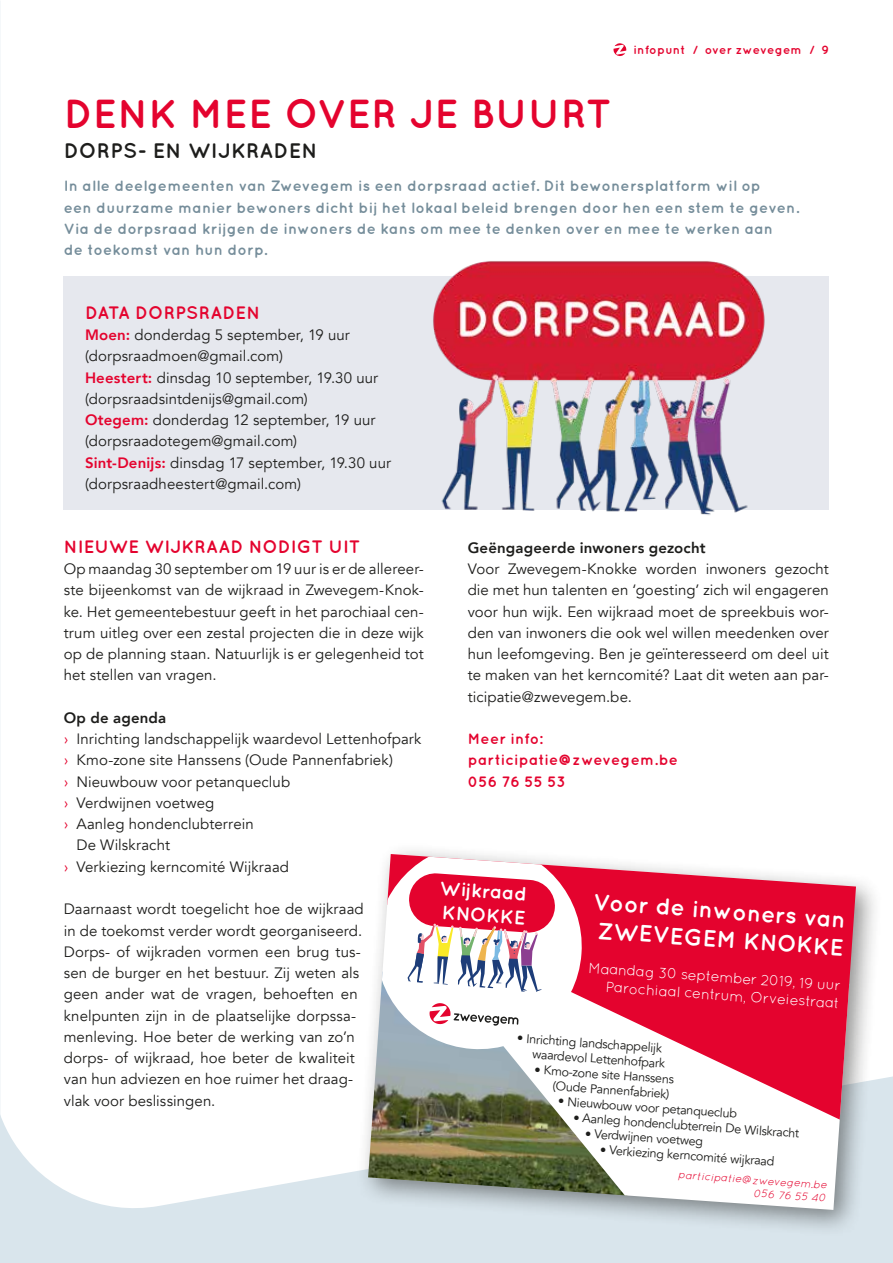
<style>
.page{position:relative;width:893px;height:1263px;background:#fff}
.page>*{position:absolute;margin:0;border:0;box-sizing:border-box;transform-origin:0 0}
.t1{font:700 40.5px "Quicksand";color:#e4032e}
.t2{font:700 23.55px/28.2px "Quicksand";color:#fff}
.t3{font:700 21px "Quicksand";letter-spacing:.015em;color:#1d1d1b}
.t4{font:700 19.65px/23.5px "Quicksand";color:#fff}
.t5{font:700 18px "Quicksand";letter-spacing:.005em;color:#e4032e}
.t6{font:15px/21.3px "Avenir";letter-spacing:.005em;color:#1d1d1b;text-align:justify}
.t7{font:700 15px/21.3px "Quicksand";letter-spacing:.015em;color:#758d9a}
.t8{font:700 15px/21.3px "Quicksand";letter-spacing:.015em;color:#e4032e}
.t9{font:800 15px "Avenir";letter-spacing:.015em;color:#1d1d1b}
.t10{font:14.85px/17.9px "Quicksand";color:#fff;text-align:right}
.t11{font:12.6px/15px "Avenir";color:#1d1d1b}
.t12{font:700 12px "Quicksand";letter-spacing:.02em;color:#e4032e}
.t13{font:italic 10.95px/13.2px "Quicksand";color:#e4032e;text-align:right}
.s1{font-weight:800;color:#e4032e}
.s2{color:#e4032e}
</style>
<div class="page">
<svg style="left:613px;top:43px;width:13px;height:13px"></svg>
<svg style="left:0;top:1076px;width:893px;height:187px;fill:#d9e5ec"></svg>
<div style="left:356px;top:842px;width:527px;height:395px;background:#1d1d1b;opacity:.5"></div>
<img style="left:368px;top:971px;width:19px;height:224px">
<svg style="left:387px;top:1119px;width:462px;height:91px"></svg>
<svg style="left:387px;top:854px;width:469px;height:265px;fill:#e4032e"></svg>
<svg style="left:372px;top:854px;width:213px;height:199px"></svg>
<div style="left:64px;top:276px;width:765px;height:234px;background:#e6e8ee"></div>
<img style="left:433px;top:261px;width:332px;height:254px">
<p class="t12" style="left:633px;top:43px;width:197px">infopunt / over zwevegem / 9</p>
<h1 class="t1" style="left:64px;top:89px;width:550px">DENK MEE OVER JE BUURT</h1>
<h3 class="t3" style="left:64px;top:138px;width:255px">DORPS- EN WIJKRADEN</h3>
<p class="t7" style="left:64px;top:175px;width:737px">In alle deelgemeenten van Zwevegem is een dorpsraad actief. Dit bewonersplatform wil op<br>een duurzame manier bewoners dicht bij het lokaal beleid brengen door hen een stem te geven.<br>Via de dorpsraad krijgen de inwoners de kans om mee te denken over en mee te werken aan<br>de toekomst van hun dorp.</p>
<p class="t5" style="left:85px;top:302px;width:177px">DATA DORPSRADEN</p>
<p class="t6" style="left:85px;top:325px;width:308px;text-align:left"><span class="s1">Moen:</span> donderdag 5 september, 19 uur (dorpsraadmoen@gmail.com)<br><span class="s1">Heestert:</span> dinsdag 10 september, 19.30 uur (dorpsraadsintdenijs@gmail.com)<br><span class="s1">Otegem:</span> donderdag 12 september, 19 uur (dorpsraadotegem@gmail.com)<br><span class="s1">Sint-Denijs:</span> dinsdag 17 september, 19.30 uur (dorpsraadheestert@gmail.com)</p>
<p class="t5" style="left:64px;top:536px;width:298px">NIEUWE WIJKRAAD NODIGT UIT</p>
<p class="t6" style="left:64px;top:558px;width:362px">Op maandag 30 september om 19 uur is er de allereer&shy;ste bijeenkomst van de wijkraad in Zwevegem-Knok&shy;ke. Het gemeentebestuur geeft in het parochiaal cen&shy;trum uitleg over een zestal projecten die in deze wijk op de planning staan. Natuurlijk is er gelegenheid tot het stellen van vragen.</p>
<p class="t9" style="left:64px;top:704px;width:104px">Op de agenda</p>
<p class="t6" style="left:64px;top:729px;width:359px"><span class="s2">›</span> Inrichting landschappelijk waardevol Lettenhofpark</p>
<p class="t6" style="left:64px;top:750px;width:331px"><span class="s2">›</span> Kmo-zone site Hanssens (Oude Pannenfabriek)</p>
<p class="t6" style="left:64px;top:771px;width:228px"><span class="s2">›</span> Nieuwbouw voor petanqueclub</p>
<p class="t6" style="left:64px;top:792px;width:152px"><span class="s2">›</span> Verdwijnen voetweg</p>
<p class="t6" style="left:64px;top:814px;width:191px"><span class="s2">›</span> Aanleg hondenclubterrein</p>
<p class="t6" style="left:77px;top:835px;width:95px">De Wilskracht</p>
<p class="t6" style="left:64px;top:856px;width:227px"><span class="s2">›</span> Verkiezing kerncomité Wijkraad</p>
<p class="t6" style="left:64px;top:899px;width:301px;text-align:left">Daarnaast wordt toegelicht hoe de wijkraad in de toekomst verder wordt georganiseerd.<br>Dorps- of wijkraden vormen een brug tus&shy;sen de burger en het bestuur. Zij weten als geen ander wat de vragen, behoeften en knelpunten zijn in de plaatselijke dorpssa&shy;menleving. Hoe beter de werking van zo’n dorps- of wijkraad, hoe beter de kwaliteit van hun adviezen en hoe ruimer het draag&shy;vlak voor beslissingen.</p>
<p class="t9" style="left:468px;top:534px;width:239px">Geëngageerde inwoners gezocht</p>
<p class="t6" style="left:468px;top:558px;width:363px">Voor Zwevegem-Knokke worden inwoners gezocht die met hun talenten en ‘goesting’ zich wil engageren voor hun wijk. Een wijkraad moet de spreekbuis wor&shy;den van inwoners die ook wel willen meedenken over hun leefomgeving. Ben je geïnteresseerd om deel uit te maken van het kerncomité? Laat dit weten aan par&shy;ticipatie@zwevegem.be.</p>
<p class="t8" style="left:468px;top:728px;width:212px">Meer info: participatie@zwevegem.be<br>056 76 55 53</p>
<h3 class="t4" style="left:440px;top:876px;width:89px;rotate:4deg">Wijkraad<br>KNOKKE</h3>
<h2 class="t2" style="left:595px;top:887px;width:254px;rotate:4deg">Voor de inwoners van<br>ZWEVEGEM KNOKKE</h2>
<p class="t10" style="left:589px;top:958px;width:255px;rotate:4deg">Maandag 30 september 2019, 19 uur<br>Parochiaal centrum, Orveiestraat</p>
<p class="t11" style="left:534px;top:1032px;width:135px;text-indent:-16px;rotate:4deg">• Inrichting landschappelijk waardevol Lettenhofpark</p>
<p class="t11" style="left:535px;top:1062px;width:141px;text-align:right;rotate:4deg">• Kmo-zone site Hanssens (Oude Pannenfabriek)</p>
<p class="t11" style="left:559px;top:1094px;width:181px;rotate:4deg">• Nieuwbouw voor petanqueclub</p>
<p class="t11" style="left:574px;top:1110px;width:228px;rotate:4deg">• Aanleg hondenclubterrein De Wilskracht</p>
<p class="t11" style="left:586px;top:1126px;width:120px;rotate:4deg">• Verdwijnen voetweg</p>
<p class="t11" style="left:601px;top:1142px;width:176px;rotate:4deg">• Verkiezing kerncomité wijkraad</p>
<p class="t13" style="left:679px;top:1168px;width:151px;rotate:4deg">participatie@zwevegem.be<br>056 76 55 40</p>
</div>
